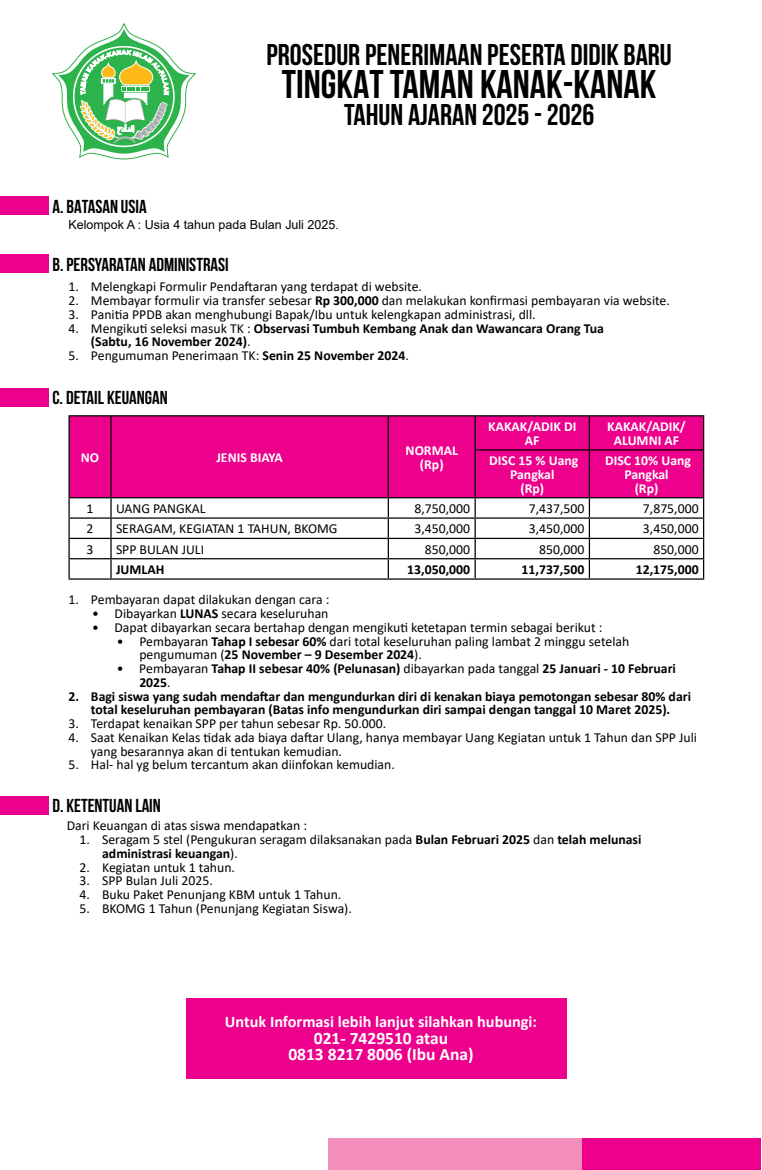
<style>
.page{position:relative;width:762px;height:1170px;background:#fff}
.page>*{position:absolute;margin:0;border:0;box-sizing:border-box;transform-origin:0 0}
.t1{font:700 40px "Bebas Neue";color:#000}
.t2{font:700 30px "Bebas Neue";color:#000}
.t3{font:700 18.75px "Bebas Neue";color:#000}
.t4{font:700 17.5px/16.2px "Calibri";color:#fff;text-align:center}
.t5{font:700 16.25px "Calibri";color:#fff}
.t6{font:13.75px/13.8px "Calibri";color:#000}
.t7{font:700 13.75px/13.8px "Calibri";color:#000}
.t8{font:700 13.75px/13.8px "Calibri";color:#fff;text-align:center}
.t9{font:12.5px "Arial";color:#000}
.s1{font-weight:700}
.s2{font-weight:400}
</style>
<div class="page">
<div style="left:186px;top:997px;width:381px;height:81px;background:#ec008c"></div>
<div style="left:581px;top:1138px;width:180px;height:31px;background:#ec008c"></div>
<div style="left:328px;top:1138px;width:253px;height:31px;background:#f38dba"></div>
<div style="left:0;top:196px;width:48px;height:19px;background:#ec008c"></div>
<div style="left:0;top:254px;width:48px;height:19px;background:#ec008c"></div>
<div style="left:0;top:388px;width:48px;height:19px;background:#ec008c"></div>
<div style="left:0;top:796px;width:48px;height:18px;background:#ec008c"></div>
<div style="left:70px;top:416px;width:633px;height:81px;background:#ec008c"></div>
<hr style="left:68px;top:415px;width:43px;height:1px;background:#000">
<hr style="left:68px;top:416px;width:2px;height:34px;background:#000">
<hr style="left:111px;top:415px;width:277px;height:1px;background:#000">
<hr style="left:110px;top:416px;width:2px;height:34px;background:#000">
<hr style="left:388px;top:415px;width:87px;height:1px;background:#000">
<hr style="left:388px;top:416px;width:1px;height:34px;background:#000">
<hr style="left:475px;top:415px;width:114px;height:1px;background:#000">
<hr style="left:474px;top:416px;width:2px;height:33px;background:#000">
<hr style="left:589px;top:415px;width:115px;height:1px;background:#000">
<hr style="left:589px;top:416px;width:1px;height:33px;background:#000">
<hr style="left:703px;top:416px;width:1px;height:33px;background:#000">
<hr style="left:68px;top:450px;width:2px;height:47px;background:#000">
<hr style="left:110px;top:450px;width:2px;height:47px;background:#000">
<hr style="left:388px;top:450px;width:1px;height:47px;background:#000">
<hr style="left:474px;top:449px;width:115px;height:1px;background:#000">
<hr style="left:474px;top:450px;width:2px;height:47px;background:#000">
<hr style="left:589px;top:449px;width:115px;height:1px;background:#000">
<hr style="left:589px;top:450px;width:1px;height:47px;background:#000">
<hr style="left:703px;top:450px;width:1px;height:47px;background:#000">
<hr style="left:68px;top:497px;width:43px;height:1px;background:#000">
<hr style="left:111px;top:497px;width:277px;height:1px;background:#000">
<hr style="left:388px;top:497px;width:87px;height:1px;background:#000">
<hr style="left:475px;top:497px;width:114px;height:1px;background:#000">
<hr style="left:589px;top:497px;width:115px;height:1px;background:#000">
<hr style="left:68px;top:517px;width:43px;height:1px;background:#000">
<hr style="left:111px;top:517px;width:277px;height:1px;background:#000">
<hr style="left:388px;top:517px;width:87px;height:1px;background:#000">
<hr style="left:475px;top:517px;width:114px;height:1px;background:#000">
<hr style="left:589px;top:517px;width:115px;height:1px;background:#000">
<hr style="left:68px;top:537px;width:43px;height:2px;background:#000">
<hr style="left:111px;top:537px;width:277px;height:2px;background:#000">
<hr style="left:388px;top:537px;width:87px;height:2px;background:#000">
<hr style="left:475px;top:537px;width:114px;height:2px;background:#000">
<hr style="left:589px;top:537px;width:115px;height:2px;background:#000">
<hr style="left:68px;top:558px;width:43px;height:1px;background:#000">
<svg style="left:68px;top:498px;width:2px;height:80px"></svg>
<hr style="left:111px;top:558px;width:277px;height:1px;background:#000">
<svg style="left:110px;top:498px;width:2px;height:80px"></svg>
<hr style="left:388px;top:558px;width:87px;height:1px;background:#000">
<svg style="left:388px;top:498px;width:1px;height:80px"></svg>
<hr style="left:475px;top:558px;width:114px;height:1px;background:#000">
<svg style="left:474px;top:498px;width:2px;height:80px"></svg>
<hr style="left:589px;top:558px;width:115px;height:1px;background:#000">
<svg style="left:589px;top:498px;width:1px;height:80px"></svg>
<svg style="left:703px;top:498px;width:1px;height:80px"></svg>
<hr style="left:68px;top:578px;width:43px;height:1px;background:#000">
<hr style="left:111px;top:578px;width:277px;height:1px;background:#000">
<hr style="left:388px;top:578px;width:87px;height:1px;background:#000">
<hr style="left:475px;top:578px;width:114px;height:1px;background:#000">
<hr style="left:589px;top:578px;width:115px;height:1px;background:#000">
<svg style="left:52px;top:23px;width:144px;height:136px"></svg>
<h2 class="t2" style="left:266px;top:38px;width:407px">PROSEDUR PENERIMAAN PESERTA DIDIK BARU</h2>
<h1 class="t1" style="left:282px;top:62px;width:376px">TINGKAT TAMAN KANAK-KANAK</h1>
<h2 class="t2" style="left:344px;top:98px;width:252px">TAHUN AJARAN 2025 - 2026</h2>
<h3 class="t3" style="left:53px;top:196px;width:96px">A. BATASAN USIA</h3>
<p class="t9" style="left:68px;top:216px;width:272px">Kelompok A : Usia 4 tahun pada Bulan Juli 2025.</p>
<h3 class="t3" style="left:53px;top:254px;width:178px">B. PERSYARATAN ADMINISTRASI</h3>
<p class="t6" style="left:68px;top:279px;width:355px">1. Melengkapi Formulir Pendaftaran yang terdapat di website.</p>
<p class="t6" style="left:68px;top:293px;width:603px">2. Membayar formulir via transfer sebesar <span class="s1">Rp 300,000</span> dan melakukan konfirmasi pembayaran via website.</p>
<p class="t6" style="left:68px;top:307px;width:469px">3. Panitia PPDB akan menghubungi Bapak/Ibu untuk kelengkapan administrasi, dll.</p>
<p class="t7" style="left:91px;top:321px;width:514px;text-indent:-22px"><span class="s2">4. Mengikuti seleksi masuk TK :</span> Observasi Tumbuh Kembang Anak dan Wawancara Orang Tua (Sabtu, 16 November 2024)<span class="s2">.</span></p>
<p class="t6" style="left:68px;top:348px;width:342px">5. Pengumuman Penerimaan TK: <span class="s1">Senin 25 November 2024</span>.</p>
<h3 class="t3" style="left:53px;top:387px;width:117px">C. DETAIL KEUANGAN</h3>
<p class="t8" style="left:81px;top:450px;width:20px">NO</p>
<p class="t8" style="left:216px;top:450px;width:68px">JENIS BIAYA</p>
<p class="t8" style="left:406px;top:443px;width:54px">NORMAL (Rp)</p>
<p class="t8" style="left:488px;top:419px;width:90px">KAKAK/ADIK DI<br>AF</p>
<p class="t8" style="left:607px;top:419px;width:80px">KAKAK/ADIK/<br>ALUMNI AF</p>
<p class="t8" style="left:489px;top:453px;width:91px">DISC 15 % Uang<br>Pangkal<br>(Rp)</p>
<p class="t8" style="left:605px;top:453px;width:87px">DISC 10% Uang<br>Pangkal<br>(Rp)</p>
<p class="t6" style="left:87px;top:501px;width:8px">1</p>
<p class="t6" style="left:116px;top:501px;width:91px">UANG PANGKAL</p>
<p class="t6" style="left:414px;top:501px;width:57px">8,750,000</p>
<p class="t6" style="left:529px;top:501px;width:57px">7,437,500</p>
<p class="t6" style="left:643px;top:501px;width:57px">7,875,000</p>
<p class="t6" style="left:87px;top:521px;width:8px">2</p>
<p class="t6" style="left:116px;top:521px;width:223px">SERAGAM, KEGIATAN 1 TAHUN, BKOMG</p>
<p class="t6" style="left:414px;top:521px;width:57px">3,450,000</p>
<p class="t6" style="left:529px;top:521px;width:57px">3,450,000</p>
<p class="t6" style="left:643px;top:521px;width:57px">3,450,000</p>
<p class="t6" style="left:87px;top:542px;width:8px">3</p>
<p class="t6" style="left:116px;top:542px;width:90px">SPP BULAN JULI</p>
<p class="t6" style="left:425px;top:542px;width:47px">850,000</p>
<p class="t6" style="left:539px;top:542px;width:47px">850,000</p>
<p class="t6" style="left:653px;top:542px;width:47px">850,000</p>
<p class="t7" style="left:116px;top:562px;width:50px">JUMLAH</p>
<p class="t7" style="left:407px;top:562px;width:64px">13,050,000</p>
<p class="t7" style="left:521px;top:562px;width:64px">11,737,500</p>
<p class="t7" style="left:636px;top:562px;width:64px">12,175,000</p>
<p class="t6" style="left:68px;top:592px;width:262px">1. Pembayaran dapat dilakukan dengan cara :</p>
<p class="t6" style="left:92px;top:606px;width:238px">• Dibayarkan <span class="s1">LUNAS</span> secara keseluruhan</p>
<p class="t6" style="left:92px;top:620px;width:512px">• Dapat dibayarkan secara bertahap dengan mengikuti ketetapan termin sebagai berikut :</p>
<p class="t6" style="left:139px;top:633px;width:491px;text-indent:-22px">• Pembayaran <span class="s1">Tahap I sebesar 60%</span> dari total keseluruhan paling lambat 2 minggu setelah pengumuman (<span class="s1">25 November – 9 Desember 2024</span>).</p>
<p class="t7" style="left:139px;top:661px;width:538px;text-indent:-23px"><span class="s2">• Pembayaran</span> Tahap II sebesar 40% (Pelunasan) <span class="s2">dibayarkan pada tanggal</span> 25 Januari - 10 Februari<br>2025<span class="s2">.</span></p>
<p class="t7" style="left:68px;top:689px;width:624px;text-align:center">2. Bagi siswa yang sudah mendaftar dan mengundurkan diri di kenakan biaya pemotongan sebesar 80% dari total keseluruhan pembayaran (Batas info mengundurkan diri sampai dengan tanggal 10 Maret 2025).</p>
<p class="t6" style="left:68px;top:716px;width:319px">3. Terdapat kenaikan SPP per tahun sebesar Rp. 50.000.</p>
<p class="t6" style="left:91px;top:730px;width:607px;text-indent:-22px">4. Saat Kenaikan Kelas tidak ada biaya daftar Ulang, hanya membayar Uang Kegiatan untuk 1 Tahun dan SPP Juli yang besarannya akan di tentukan kemudian.</p>
<p class="t6" style="left:68px;top:757px;width:328px">5. Hal- hal yg belum tercantum akan diinfokan kemudian.</p>
<h3 class="t3" style="left:53px;top:795px;width:110px">D. KETENTUAN LAIN</h3>
<p class="t6" style="left:67px;top:818px;width:242px">Dari Keuangan di atas siswa mendapatkan :</p>
<p class="t6" style="left:102px;top:832px;width:541px;text-indent:-22px">1. Seragam 5 stel (Pengukuran seragam dilaksanakan pada <span class="s1">Bulan Februari 2025</span> dan <span class="s1">telah melunasi administrasi keuangan</span>).</p>
<p class="t6" style="left:80px;top:859px;width:157px">2. Kegiatan untuk 1 tahun.</p>
<p class="t6" style="left:80px;top:873px;width:135px">3. SPP Bulan Juli 2025.</p>
<p class="t6" style="left:80px;top:887px;width:263px">4. Buku Paket Penunjang KBM untuk 1 Tahun.</p>
<p class="t6" style="left:80px;top:900px;width:274px">5. BKOMG 1 Tahun (Penunjang Kegiatan Siswa).</p>
<p class="t5" style="left:225px;top:1010px;width:314px">Untuk Informasi lebih lanjut silahkan hubungi:</p>
<p class="t4" style="left:288px;top:1029px;width:187px">021- 7429510 atau<br>0813 8217 8006 (Ibu Ana)</p>
</div>
